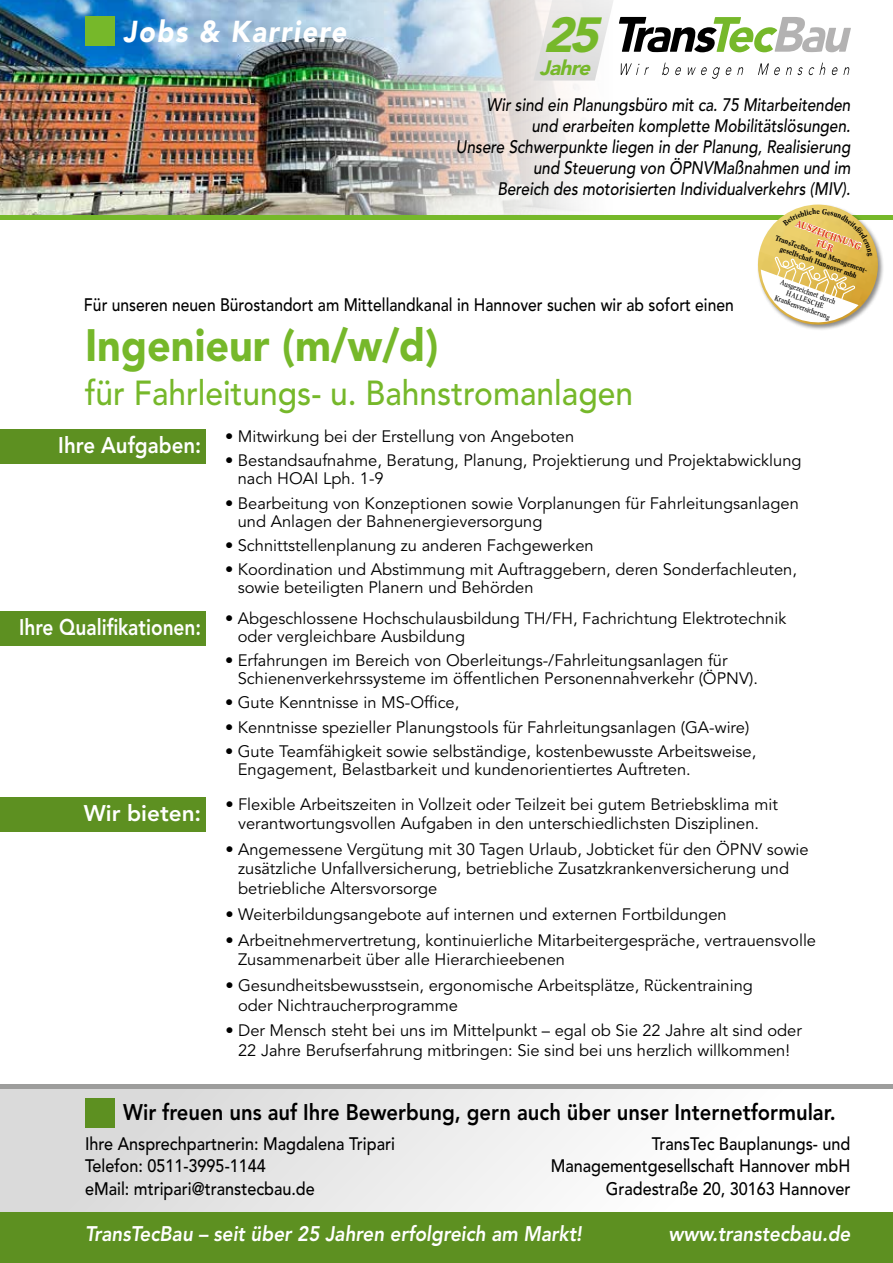
<style>
.page{position:relative;width:893px;height:1263px;background:#fff}
.page>*{position:absolute;margin:0;border:0;box-sizing:border-box;transform-origin:0 0}
.t1{font:italic 900 48.9px "Avenir LT Std";color:#76b82a}
.t2{font:900 45px "Avenir LT Std";color:#76b82a;scale:.92 1}
.t3{font:500 34.5px "Avenir LT Std";color:#76b82a;scale:.92 1}
.t4{font:italic 900 30px "Avenir LT Std";letter-spacing:.06em;color:#fff;scale:.9 1}
.t5{font:800 22.5px "Avenir LT Std";color:#000;scale:.9 1}
.t6{font:800 22.5px "Avenir LT Std";color:#fff;scale:.85 1}
.t7{font:800 22.5px "Avenir LT Std";color:#fff;scale:.91 1}
.t8{font:800 22.5px "Avenir LT Std";color:#fff}
.t9{font:italic 800 21px "Avenir LT Std";color:#fff;scale:.9 1}
.t10{font:italic 900 20.7px "Avenir LT Std";color:#76b82a}
.t11{font:italic 500 18px/21px "Avenir LT Std";color:#000;text-align:right;scale:.85 1}
.t12{font:500 18px/22.5px "Avenir LT Std";color:#000;scale:.9 1}
.t13{font:500 18px "Avenir LT Std";color:#000;scale:.87 1}
.t14{font:16.5px/19.5px "Avenir LT Std";color:#000}
.t15{font:500 9.3px/11.2px "Concorde Nova BQ";color:#dd3110;text-align:center}
.t16{font:500 7.2px/8.6px "Concorde Nova BQ";color:#000;text-align:center}
.t17{font:7.2px/8.1px "Concorde Nova BQ";color:#000;text-align:center}
</style>
<div class="page">
<img style="left:0;top:0;width:579px;height:215px">
<svg style="left:533px;top:0;width:318px;height:81px"></svg>
<div style="left:0;top:797px;width:206px;height:34px;background:#5d9021"></div>
<div style="left:0;top:611px;width:206px;height:34px;background:#5d9021"></div>
<div style="left:0;top:430px;width:206px;height:34px;background:#5d9021"></div>
<hr style="left:0;top:215px;width:893px;height:4px;background:#76b82a">
<div style="left:0;top:1086px;width:893px;height:177px;background:linear-gradient(to right,#d6d6d6,#fff)"></div>
<div style="left:0;top:1084px;width:893px;height:5px;background:#9d9d9c"></div>
<div style="left:0;top:1212px;width:893px;height:51px;background:#5d9021"></div>
<div style="left:85px;top:1097px;width:30px;height:30px;background:#5d9021"></div>
<div style="left:85px;top:16px;width:30px;height:30px;background:#76b82a"></div>
<svg style="left:738px;top:204px;width:155px;height:126px"></svg>
<h3 class="t4" style="left:123px;top:13px;width:249px">Jobs &amp; Karriere</h3>
<h1 class="t1" style="left:543px;top:5px;width:70px">25</h1>
<p class="t10" style="left:539px;top:55px;width:58px">Jahre</p>
<p class="t11" style="left:456px;top:95px;width:466px">Wir sind ein Planungsbüro mit ca. 75 Mitarbeitenden und erarbeiten komplette Mobilitätslösungen.<br>Unsere Schwerpunkte liegen in der Planung, Realisierung und Steuerung von ÖPNVMaßnahmen und im<br>Bereich des motorisierten Individualverkehrs (MIV).</p>
<p class="t15" style="left:798px;top:218px;width:70px;rotate:20deg">AUSZEICHNUNG<br>FÜR</p>
<p class="t16" style="left:777px;top:234px;width:100px;rotate:20deg">TransTecBau- und Management&shy;gesellschaft Hannover mbh</p>
<p class="t17" style="left:782px;top:278px;width:60px;rotate:20deg">Ausgezeichnet durch<br>HALLESCHE<br>Krankenversicherung</p>
<p class="t13" style="left:84px;top:295px;width:748px">Für unseren neuen Bürostandort am Mittellandkanal in Hannover suchen wir ab sofort einen</p>
<h2 class="t2" style="left:85px;top:318px;width:386px">Ingenieur (m/w/d)</h2>
<h3 class="t3" style="left:85px;top:374px;width:597px">für Fahrleitungs- u. Bahnstromanlagen</h3>
<h3 class="t7" style="left:58px;top:432px;width:159px">Ihre Aufgaben:</h3>
<h3 class="t6" style="left:19px;top:614px;width:216px">Ihre Qualifikationen:</h3>
<p class="t14" style="left:225px;top:427px;width:351px">• Mitwirkung bei der Erstellung von Angeboten</p>
<p class="t14" style="left:238px;top:452px;width:565px;line-height:18px;text-indent:-13px">• Bestandsaufnahme, Beratung, Planung, Projektierung und Projektabwicklung nach HOAI Lph. 1-9</p>
<p class="t14" style="left:238px;top:494px;width:563px;line-height:18px;text-indent:-13px">• Bearbeitung von Konzeptionen sowie Vorplanungen für Fahrleitungsanlagen und Anlagen der Bahnenergieversorgung</p>
<p class="t14" style="left:225px;top:536px;width:370px">• Schnittstellenplanung zu anderen Fachgewerken</p>
<p class="t14" style="left:238px;top:561px;width:561px;line-height:18px;text-indent:-13px">• Koordination und Abstimmung mit Auftraggebern, deren Sonderfachleuten, sowie beteiligten Planern und Behörden</p>
<p class="t14" style="left:238px;top:609px;width:550px;line-height:18px;text-indent:-13px">• Abgeschlossene Hochschulausbildung TH/FH, Fachrichtung Elektrotechnik oder vergleichbare Ausbildung</p>
<p class="t14" style="left:238px;top:652px;width:522px;line-height:18px;text-indent:-13px">• Erfahrungen im Bereich von Oberleitungs-/Fahrleitungsanlagen für<br>Schienenverkehrssysteme im öffentlichen Personennahverkehr (ÖPNV).</p>
<p class="t14" style="left:225px;top:693px;width:236px">• Gute Kenntnisse in MS-Office,</p>
<p class="t14" style="left:225px;top:718px;width:526px">• Kenntnisse spezieller Planungstools für Fahrleitungsanlagen (GA-wire)</p>
<p class="t14" style="left:238px;top:743px;width:520px;line-height:18px;text-indent:-13px">• Gute Teamfähigkeit sowie selbständige, kostenbewusste Arbeitsweise,<br>Engagement, Belastbarkeit und kundenorientiertes Auftreten.</p>
<h3 class="t8" style="left:84px;top:800px;width:119px">Wir bieten:</h3>
<p class="t14" style="left:225px;top:794px;width:554px;text-align:center">• Flexible Arbeitszeiten in Vollzeit oder Teilzeit bei gutem Betriebsklima mit verantwortungsvollen Aufgaben in den unterschiedlichsten Disziplinen.</p>
<p class="t14" style="left:238px;top:840px;width:572px;text-indent:-13px">• Angemessene Vergütung mit 30 Tagen Urlaub, Jobticket für den ÖPNV sowie zusätzliche Unfallversicherung, betriebliche Zusatzkrankenversicherung und betriebliche Altersvorsorge</p>
<p class="t14" style="left:225px;top:905px;width:503px">• Weiterbildungsangebote auf internen und externen Fortbildungen</p>
<p class="t14" style="left:238px;top:931px;width:579px;text-indent:-13px">• Arbeitnehmervertretung, kontinuierliche Mitarbeitergespräche, vertrauensvolle<br>Zusammenarbeit über alle Hierarchieebenen</p>
<p class="t14" style="left:238px;top:976px;width:516px;text-indent:-13px">• Gesundheitsbewusstsein, ergonomische Arbeitsplätze, Rückentraining oder Nichtraucherprogramme</p>
<p class="t14" style="left:225px;top:1021px;width:578px;text-align:center">• Der Mensch steht bei uns im Mittelpunkt – egal ob Sie 22 Jahre alt sind oder<br>22 Jahre Berufserfahrung mitbringen: Sie sind bei uns herzlich willkommen!</p>
<h3 class="t5" style="left:123px;top:1098px;width:793px">Wir freuen uns auf Ihre Bewerbung, gern auch über unser Internetformular.</h3>
<p class="t12" style="left:85px;top:1133px;width:346px">Ihre Ansprechpartnerin: Magdalena Tripari<br>Telefon: 0511-3995-1144<br>eMail: mtripari@transtecbau.de</p>
<p class="t12" style="left:551px;top:1133px;width:335px;text-align:right">TransTec Bauplanungs- und<br>Managementgesellschaft Hannover mbH<br>Gradestraße 20, 30163 Hannover</p>
<p class="t9" style="left:85px;top:1221px;width:553px">TransTecBau – seit über 25 Jahren erfolgreich am Markt!</p>
<p class="t9" style="left:668px;top:1221px;width:204px">www.transtecbau.de</p>
</div>
